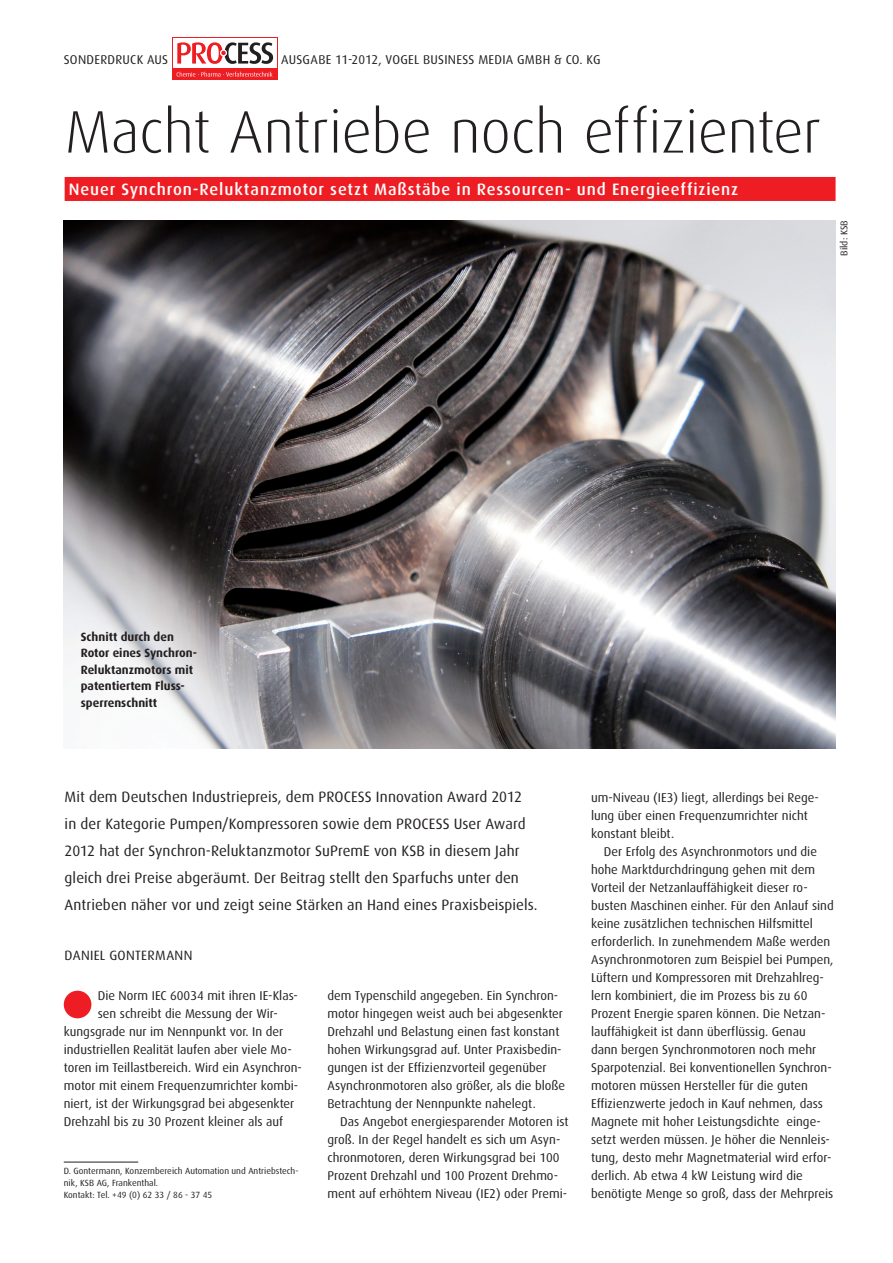
<style>
.page{position:relative;width:893px;height:1263px;background:#fff}
.page>*{position:absolute;margin:0;border:0;box-sizing:border-box;transform-origin:0 0}
.t1{font:300 60px "Dax Pro";letter-spacing:-.005em;color:#231f20}
.t2{font:500 16.5px "Dax Pro";letter-spacing:.05em;color:#fff}
.t3{font:15px/27px "Dax Pro";letter-spacing:.005em;color:#231f20}
.t4{font:13.5px "Dax Pro";color:#231f20}
.t5{font:12.75px/18px "Dax Pro";color:#231f20}
.t6{font:700 12px/16.5px "Dax Pro";color:#231f20}
.t7{font:9.75px "Dax Pro";color:#231f20}
.t8{font:9px/12px "Dax Pro";color:#231f20}
</style>
<div class="page">
<div style="left:65px;top:177px;width:771px;height:24px;background:#ee1d23"></div>
<hr style="left:64px;top:1162px;width:74px;height:1px;background:#231f20">
<img style="left:64px;top:220px;width:772px;height:528px">
<div style="left:64px;top:991px;width:27px;height:27px;background:#ee1d23;border-radius:50%"></div>
<div style="left:172px;top:37px;width:105px;height:43px;background:#ee1d23"></div>
<div style="left:173px;top:38px;width:104px;height:41px;background:#fff"></div>
<div style="left:172px;top:69px;width:105px;height:11px;background:#ee1d23"></div>
<svg style="left:177px;top:42px;width:96px;height:22px"></svg>
<svg style="left:177px;top:72px;width:96px;height:5px"></svg>
<p class="t5" style="left:64px;top:50px;width:15px">Sonderdruck</p>
<p class="t5" style="left:147px;top:50px;width:8px">aus</p>
<p class="t5" style="left:281px;top:50px;width:16px">Ausgabe</p>
<p class="t5" style="left:335px;top:50px;width:103px">11-2012, Vogel Business</p>
<p class="t5" style="left:478px;top:50px;width:18px">Media</p>
<p class="t5" style="left:517px;top:50px;width:85px">GmbH &amp; Co. KG</p>
<h1 class="t1" style="left:65px;top:92px;width:758px">Macht Antriebe noch effizienter</h1>
<p class="t2" style="left:69px;top:178px;width:671px">Neuer Synchron-Reluktanzmotor setzt Maßstäbe in Ressourcen- und Energieeffizienz</p>
<p class="t7" style="left:837px;top:256px;width:37px;rotate:-90deg">Bild: KSB</p>
<p class="t6" style="left:81px;top:628px;width:118px">Schnitt durch den<br>Rotor eines Synchron-<br>Reluktanzmotors mit patentiertem Fluss&shy;sperrenschnitt</p>
<p class="t3" style="left:65px;top:783px;width:474px">Mit dem Deutschen Industriepreis, dem PROCESS Innovation Award 2012<br>in der Kategorie Pumpen/Kompressoren sowie dem PROCESS User Award 2012 hat der Synchron-Reluktanzmotor SuPremE von KSB in diesem Jahr gleich drei Preise abgeräumt. Der Beitrag stellt den Sparfuchs unter den Antrieben näher vor und zeigt seine Stärken an Hand eines Praxisbeispiels.</p>
<p class="t4" style="left:65px;top:947px;width:16px">Danie</p>
<p class="t4" style="left:100px;top:947px;width:27px">l Gontermann</p>
<p class="t5" style="left:98px;top:986px;width:202px">Die Norm IEC 60034 mit ihren IE-Klas-</p>
<p class="t5" style="left:98px;top:1004px;width:182px">sen schreibt die Messung der Wir-</p>
<p class="t5" style="left:64px;top:1022px;width:221px">kungsgrade nur im Nennpunkt vor. In der</p>
<p class="t5" style="left:64px;top:1040px;width:229px">industriellen Realität laufen aber viele Mo-</p>
<p class="t5" style="left:64px;top:1058px;width:240px">toren im Teillastbereich. Wird ein Asynchron-</p>
<p class="t5" style="left:64px;top:1076px;width:236px">motor mit einem Frequenzumrichter kombi-</p>
<p class="t5" style="left:64px;top:1094px;width:232px">niert, ist der Wirkungsgrad bei abgesenkter</p>
<p class="t5" style="left:64px;top:1112px;width:221px">Drehzahl bis zu 30 Prozent kleiner als auf</p>
<p class="t8" style="left:64px;top:1165px;width:236px">D. Gontermann, Konzernbereich Automation und Antriebstech&shy;nik, KSB AG, Frankenthal.<br>Kontakt: Tel. +49 (0) 62 33 / 86 - 37 45</p>
<p class="t5" style="left:327px;top:986px;width:239px">dem Typenschild angegeben. Ein Synchron&shy;motor hingegen weist auch bei abgesenkter Drehzahl und Belastung einen fast konstant hohen Wirkungsgrad auf. Unter Praxisbedin&shy;gungen ist der Effizienzvorteil gegenüber Asynchronmotoren also größer, als die bloße Betrachtung der Nennpunkte nahelegt.</p>
<p class="t5" style="left:327px;top:1112px;width:243px;text-indent:13px">Das Angebot energiesparender Motoren ist groß. In der Regel handelt es sich um Asyn&shy;chronmotoren, deren Wirkungsgrad bei 100<br>Prozent Drehzahl und 100 Prozent Drehmo&shy;ment auf erhöhtem Niveau (IE2) oder Premi-</p>
<p class="t5" style="left:591px;top:788px;width:229px">um-Niveau (IE3) liegt, allerdings bei Rege&shy;lung über einen Frequenzumrichter nicht konstant bleibt.</p>
<p class="t5" style="left:591px;top:842px;width:244px;text-indent:13px">Der Erfolg des Asynchronmotors und die hohe Marktdurchdringung gehen mit dem Vorteil der Netzanlauffähigkeit dieser ro&shy;busten Maschinen einher. Für den Anlauf sind keine zusätzlichen technischen Hilfsmittel erforderlich. In zunehmendem Maße werden Asynchronmotoren zum Beispiel bei Pumpen, Lüftern und Kompressoren mit Drehzahlreg&shy;lern kombiniert, die im Prozess bis zu 60<br>Prozent Energie sparen können. Die Netzan&shy;lauffähigkeit ist dann überflüssig. Genau dann bergen Synchronmotoren noch mehr Sparpotenzial. Bei konventionellen Synchron&shy;motoren müssen Hersteller für die guten Effizienzwerte jedoch in Kauf nehmen, dass Magnete mit hoher Leistungsdichte einge&shy;setzt werden müssen. Je höher die Nennleis&shy;tung, desto mehr Magnetmaterial wird erfor&shy;derlich. Ab etwa 4 kW Leistung wird die benötigte Menge so groß, dass der Mehrpreis</p>
</div>
